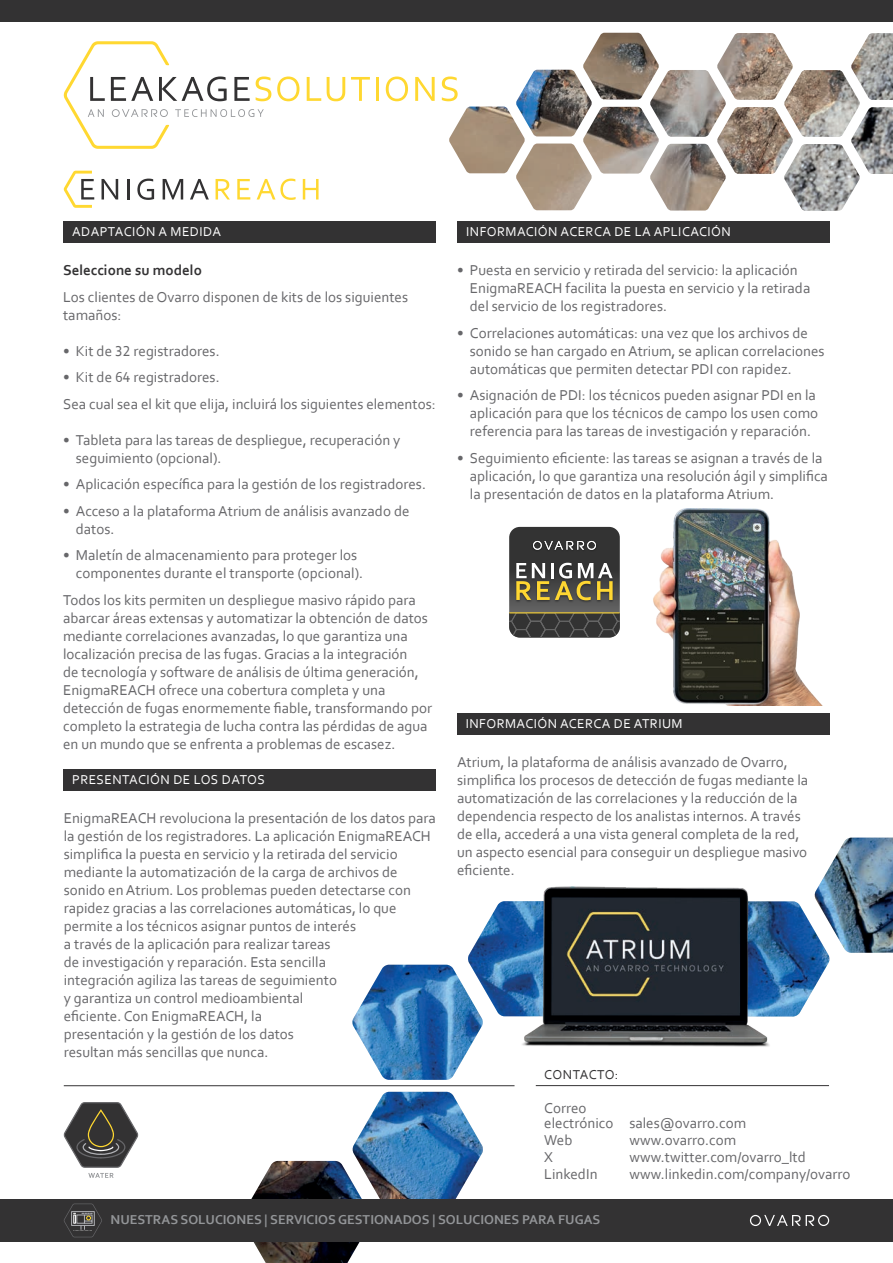
<style>
.page{position:relative;width:893px;height:1263px;background:#fff}
.page>*{position:absolute;margin:0;border:0;box-sizing:border-box;transform-origin:0 0}
.t1{font:15px/18px "Corbel";color:#67676a}
.t2{font:700 15px "Corbel";color:#333233}
.t3{font:13.5px "Corbel";letter-spacing:.03em;color:#fff}
.t4{font:700 13.5px "Corbel";color:#939598}
.t5{font:13.5px "Corbel";letter-spacing:.03em;color:#333233}
</style>
<div class="page">
<img style="left:241px;top:838px;width:652px;height:425px">
<div style="left:0;top:0;width:893px;height:21px;background:#333233"></div>
<div style="left:0;top:1199px;width:893px;height:43px;background:#333233"></div>
<svg style="left:750px;top:1215px;width:79px;height:11px"></svg>
<img style="left:449px;top:33px;width:444px;height:178px">
<img style="left:653px;top:509px;width:170px;height:197px">
<hr style="left:64px;top:1085px;width:450px;height:1px;background:#333233">
<hr style="left:536px;top:1085px;width:293px;height:1px;background:#333233">
<svg style="left:64px;top:1102px;width:74px;height:76px"></svg>
<div style="left:457px;top:713px;width:372px;height:21px;background:#333233"></div>
<div style="left:64px;top:221px;width:372px;height:22px;background:#333233"></div>
<div style="left:64px;top:769px;width:372px;height:22px;background:#333233"></div>
<div style="left:458px;top:221px;width:372px;height:22px;background:#333233"></div>
<svg style="left:277px;top:77px;width:22px;height:24px"></svg>
<svg style="left:307px;top:77px;width:14px;height:24px"></svg>
<svg style="left:327px;top:77px;width:18px;height:24px"></svg>
<svg style="left:351px;top:77px;width:19px;height:24px"></svg>
<hr style="left:376px;top:77px;width:3px;height:24px;background:#ffd831">
<svg style="left:386px;top:77px;width:22px;height:24px"></svg>
<svg style="left:415px;top:77px;width:20px;height:24px"></svg>
<svg style="left:442px;top:77px;width:16px;height:24px"></svg>
<svg style="left:64px;top:41px;width:207px;height:108px"></svg>
<svg style="left:64px;top:171px;width:30px;height:37px"></svg>
<svg style="left:102px;top:179px;width:16px;height:20px"></svg>
<hr style="left:127px;top:179px;width:2px;height:20px;background:#333233">
<svg style="left:137px;top:179px;width:17px;height:21px"></svg>
<svg style="left:163px;top:179px;width:20px;height:20px"></svg>
<svg style="left:190px;top:179px;width:19px;height:20px"></svg>
<svg style="left:216px;top:179px;width:14px;height:20px"></svg>
<svg style="left:237px;top:179px;width:13px;height:20px"></svg>
<svg style="left:257px;top:179px;width:39px;height:21px"></svg>
<svg style="left:303px;top:179px;width:16px;height:20px"></svg>
<svg style="left:509px;top:527px;width:111px;height:110px"></svg>
<svg style="left:64px;top:1203px;width:38px;height:34px"></svg>
<img style="left:520px;top:886px;width:253px;height:161px">
<p class="t3" style="left:72px;top:223px;width:150px">ADAPTACIÓN A MEDIDA</p>
<p class="t2" style="left:63px;top:261px;width:140px">Seleccione su modelo</p>
<p class="t1" style="left:63px;top:287px;width:346px">Los clientes de Ovarro disponen de kits de los siguientes tamaños:</p>
<p class="t1" style="left:63px;top:341px;width:158px">• Kit de 32 registradores.</p>
<p class="t1" style="left:63px;top:368px;width:158px">• Kit de 64 registradores.</p>
<p class="t1" style="left:63px;top:394px;width:374px">Sea cual sea el kit que elija, incluirá los siguientes elementos:</p>
<p class="t1" style="left:76px;top:430px;width:326px;text-indent:-13px">• Tableta para las tareas de despliegue, recuperación y seguimiento (opcional).</p>
<p class="t1" style="left:63px;top:475px;width:364px">• Aplicación específica para la gestión de los registradores.</p>
<p class="t1" style="left:76px;top:501px;width:335px;text-indent:-13px">• Acceso a la plataforma Atrium de análisis avanzado de datos.</p>
<p class="t1" style="left:76px;top:546px;width:289px;text-indent:-13px">• Maletín de almacenamiento para proteger los componentes durante el transporte (opcional).</p>
<p class="t1" style="left:63px;top:590px;width:371px">Todos los kits permiten un despliegue masivo rápido para abarcar áreas extensas y automatizar la obtención de datos mediante correlaciones avanzadas, lo que garantiza una localización precisa de las fugas. Gracias a la integración<br>de tecnología y software de análisis de última generación, EnigmaREACH ofrece una cobertura completa y una detección de fugas enormemente fiable, transformando por completo la estrategia de lucha contra las pérdidas de agua en un mundo que se enfrenta a problemas de escasez.</p>
<p class="t3" style="left:72px;top:772px;width:194px">PRESENTACIÓN DE LOS DATOS</p>
<p class="t1" style="left:64px;top:809px;width:374px">EnigmaREACH revoluciona la presentación de los datos para la gestión de los registradores. La aplicación EnigmaREACH simplifica la puesta en servicio y la retirada del servicio mediante la automatización de la carga de archivos de sonido en Atrium. Los problemas pueden detectarse con rapidez gracias a las correlaciones automáticas, lo que permite a los técnicos asignar puntos de interés<br>a través de la aplicación para realizar tareas<br>de investigación y reparación. Esta sencilla<br>integración agiliza las tareas de seguimiento<br>y garantiza un control medioambiental<br>eficiente. Con EnigmaREACH, la<br>presentación y la gestión de los datos<br>resultan más sencillas que nunca.</p>
<p class="t3" style="left:466px;top:223px;width:266px">INFORMACIÓN ACERCA DE LA APLICACIÓN</p>
<p class="t1" style="left:470px;top:261px;width:342px;text-indent:-13px">• Puesta en servicio y retirada del servicio: la aplicación<br>EnigmaREACH facilita la puesta en servicio y la retirada del servicio de los registradores.</p>
<p class="t1" style="left:470px;top:323px;width:356px;text-indent:-13px">• Correlaciones automáticas: una vez que los archivos de sonido se han cargado en Atrium, se aplican correlaciones automáticas que permiten detectar PDI con rapidez.</p>
<p class="t1" style="left:470px;top:386px;width:350px;text-indent:-13px">• Asignación de PDI: los técnicos pueden asignar PDI en la aplicación para que los técnicos de campo los usen como referencia para las tareas de investigación y reparación.</p>
<p class="t1" style="left:470px;top:448px;width:360px;text-indent:-13px">• Seguimiento eficiente: las tareas se asignan a través de la aplicación, lo que garantiza una resolución ágil y simplifica la presentación de datos en la plataforma Atrium.</p>
<p class="t3" style="left:466px;top:715px;width:218px">INFORMACIÓN ACERCA DE ATRIUM</p>
<p class="t1" style="left:457px;top:753px;width:353px">Atrium, la plataforma de análisis avanzado de Ovarro, simplifica los procesos de detección de fugas mediante la automatización de las correlaciones y la reducción de la dependencia respecto de los analistas internos. A través de ella, accederá a una vista general completa de la red, un aspecto esencial para conseguir un despliegue masivo eficiente.</p>
<p class="t5" style="left:544px;top:1066px;width:76px">CONTACTO:</p>
<p class="t1" style="left:544px;top:1100px;width:203px;line-height:15px">Correo<br>electrónico sales@ovarro.com</p>
<p class="t1" style="left:544px;top:1131px;width:30px">Web</p>
<p class="t1" style="left:629px;top:1131px;width:108px">www.ovarro.com</p>
<p class="t1" style="left:544px;top:1148px;width:10px">X</p>
<p class="t1" style="left:629px;top:1148px;width:178px">www.twitter.com/ovarro_ltd</p>
<p class="t1" style="left:544px;top:1165px;width:55px">LinkedIn</p>
<p class="t1" style="left:629px;top:1165px;width:223px">www.linkedin.com/company/ovarro</p>
<p class="t4" style="left:111px;top:1211px;width:491px">NUESTRAS SOLUCIONES | SERVICIOS GESTIONADOS | SOLUCIONES PARA FUGAS</p>
</div>
